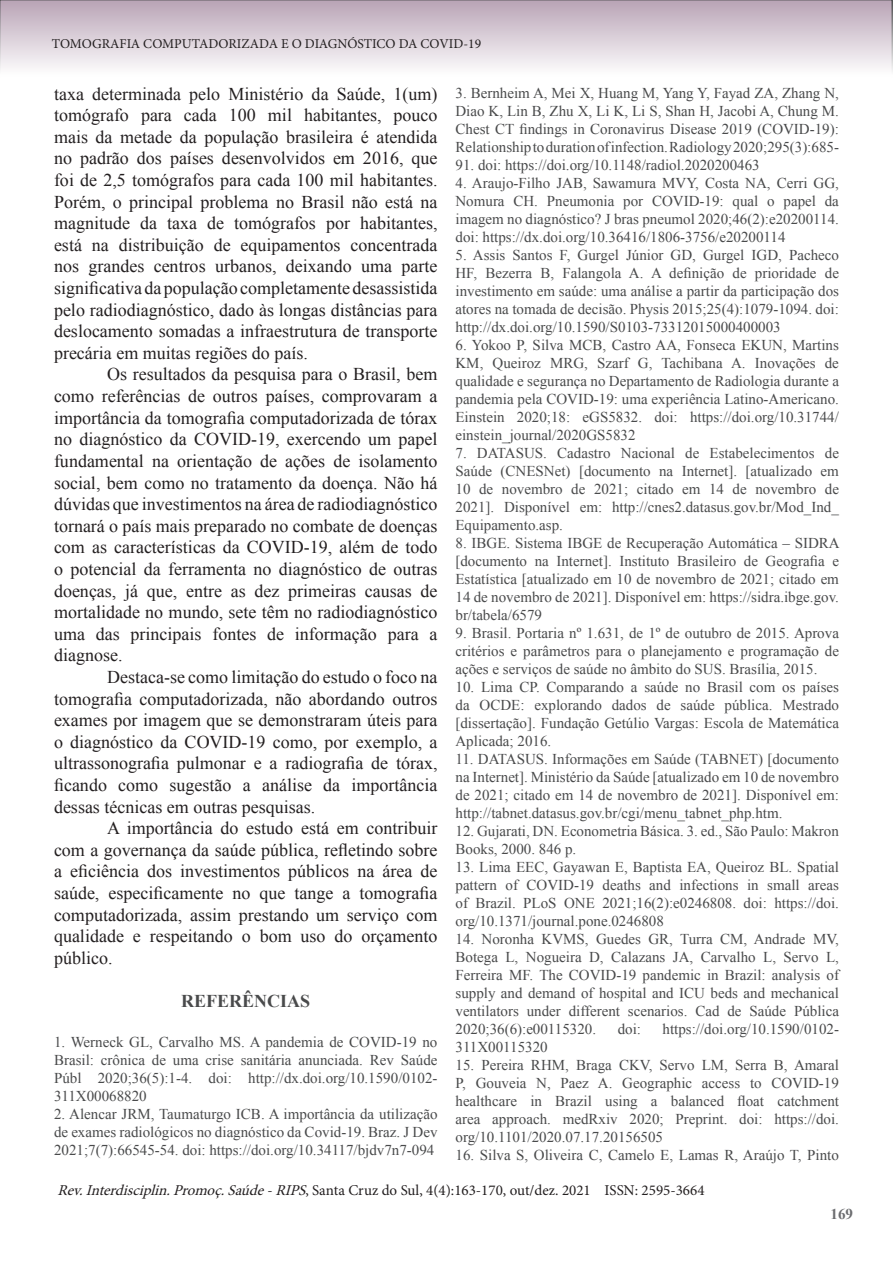
<style>
.page{position:relative;width:893px;height:1263px;background:#fff}
.page>*{position:absolute;margin:0;border:0;box-sizing:border-box;transform-origin:0 0}
.t1{font:18px/21.6px "Times New Roman";color:#231f20;text-align:justify}
.t2{font:700 18px "Times New Roman";color:#494a4b}
.t3{font:15px/18px "Times New Roman";color:#494a4b;text-align:justify}
.t4{font:15px "Minion Pro";color:#231f20}
.t5{font:700 15px "Times New Roman";color:#6c6d70}
.t6{font:13.5px "Minion Pro";color:#231f20}
.s1{font-style:italic}
</style>
<div class="page">
<svg style="left:0;top:0;width:893px;height:72px;background:#d8cdd7"></svg>
<p class="t6" style="left:52px;top:35px;width:431px">TOMOGRAFIA COMPUTADORIZADA E O DIAGNÓSTICO DA COVID-19</p>
<p class="t1" style="left:54px;top:83px;width:385px">taxa determinada pelo Ministério da Saúde, 1(um) tomógrafo para cada 100 mil habitantes, pouco mais da metade da população brasileira é atendida no padrão dos países desenvolvidos em 2016, que foi de 2,5 tomógrafos para cada 100 mil habitantes.<br>Porém, o principal problema no Brasil não está na magnitude da taxa de tomógrafos por habitantes, está na distribuição de equipamentos concentrada nos grandes centros urbanos, deixando uma parte significativa da população completamente desassistida pelo radiodiagnóstico, dado às longas distâncias para deslocamento somadas a infraestrutura de transporte precária em muitas regiões do país.</p>
<p class="t1" style="left:54px;top:363px;width:385px;text-indent:53px">Os resultados da pesquisa para o Brasil, bem como referências de outros países, comprovaram a importância da tomografia computadorizada de tórax no diagnóstico da COVID-19, exercendo um papel fundamental na orientação de ações de isolamento social, bem como no tratamento da doença. Não há dúvidas que investimentos na área de radiodiagnóstico tornará o país mais preparado no combate de doenças com as características da COVID-19, além de todo o potencial da ferramenta no diagnóstico de outras doenças, já que, entre as dez primeiras causas de mortalidade no mundo, sete têm no radiodiagnóstico uma das principais fontes de informação para a diagnose.</p>
<p class="t1" style="left:54px;top:666px;width:385px;text-indent:53px">Destaca-se como limitação do estudo o foco na tomografia computadorizada, não abordando outros exames por imagem que se demonstraram úteis para o diagnóstico da COVID-19 como, por exemplo, a ultrassonografia pulmonar e a radiografia de tórax, ficando como sugestão a análise da importância dessas técnicas em outras pesquisas.</p>
<p class="t1" style="left:54px;top:817px;width:385px;text-indent:53px">A importância do estudo está em contribuir com a governança da saúde pública, refletindo sobre a eficiência dos investimentos públicos na área de saúde, especificamente no que tange a tomografia computadorizada, assim prestando um serviço com qualidade e respeitando o bom uso do orçamento público.</p>
<p class="t2" style="left:181px;top:988px;width:131px">REFERÊNCIAS</p>
<p class="t3" style="left:54px;top:1032px;width:385px">1. Werneck GL, Carvalho MS. A pandemia de COVID-19 no Brasil: crônica de uma crise sanitária anunciada. Rev Saúde Públ 2020;36(5):1-4. doi: http://dx.doi.org/10.1590/0102- 311X00068820</p>
<p class="t3" style="left:54px;top:1104px;width:385px">2. Alencar JRM, Taumaturgo ICB. A importância da utilização de exames radiológicos no diagnóstico da Covid-19. Braz. J Dev 2021;7(7):66545-54. doi: https://doi.org/10.34117/bjdv7n7-094</p>
<p class="t3" style="left:455px;top:83px;width:385px">3. Bernheim A, Mei X, Huang M, Yang Y, Fayad ZA, Zhang N, Diao K, Lin B, Zhu X, Li K, Li S, Shan H, Jacobi A, Chung M.<br>Chest CT findings in Coronavirus Disease 2019 (COVID-19):<br>Relationship to duration of infection. Radiology 2020;295(3):685-</p>
<p class="t3" style="left:455px;top:155px;width:306px">91. doi: https://doi.org/10.1148/radiol.2020200463</p>
<p class="t3" style="left:455px;top:173px;width:385px">4. Araujo-Filho JAB, Sawamura MVY, Costa NA, Cerri GG, Nomura CH. Pneumonia por COVID-19: qual o papel da imagem no diagnóstico? J bras pneumol 2020;46(2):e20200114. doi: https://dx.doi.org/10.36416/1806-3756/e20200114</p>
<p class="t3" style="left:455px;top:245px;width:385px">5. Assis Santos F, Gurgel Júnior GD, Gurgel IGD, Pacheco HF, Bezerra B, Falangola A. A definição de prioridade de investimento em saúde: uma análise a partir da participação dos atores na tomada de decisão. Physis 2015;25(4):1079-1094. doi: http://dx.doi.org/10.1590/S0103-73312015000400003</p>
<p class="t3" style="left:455px;top:335px;width:385px">6. Yokoo P, Silva MCB, Castro AA, Fonseca EKUN, Martins KM, Queiroz MRG, Szarf G, Tachibana A. Inovações de qualidade e segurança no Departamento de Radiologia durante a pandemia pela COVID-19: uma experiência Latino-Americano.<br>Einstein 2020;18: eGS5832. doi: https://doi.org/10.31744/ einstein_journal/2020GS5832</p>
<p class="t3" style="left:455px;top:443px;width:385px">7. DATASUS. Cadastro Nacional de Estabelecimentos de Saúde (CNESNet) [documento na Internet]. [atualizado em 10 de novembro de 2021; citado em 14 de novembro de 2021]. Disponível em: http://cnes2.datasus.gov.br/Mod_Ind_ Equipamento.asp.</p>
<p class="t3" style="left:455px;top:533px;width:386px">8. IBGE. Sistema IBGE de Recuperação Automática – SIDRA [documento na Internet]. Instituto Brasileiro de Geografia e Estatística [atualizado em 10 de novembro de 2021; citado em 14 de novembro de 2021]. Disponível em: https://sidra.ibge.gov. br/tabela/6579</p>
<p class="t3" style="left:455px;top:623px;width:385px">9. Brasil. Portaria nº 1.631, de 1º de outubro de 2015. Aprova critérios e parâmetros para o planejamento e programação de ações e serviços de saúde no âmbito do SUS. Brasília, 2015.</p>
<p class="t3" style="left:455px;top:677px;width:385px">10. Lima CP. Comparando a saúde no Brasil com os países da OCDE: explorando dados de saúde pública. Mestrado [dissertação]. Fundação Getúlio Vargas: Escola de Matemática Aplicada; 2016.</p>
<p class="t3" style="left:455px;top:749px;width:385px">11. DATASUS. Informações em Saúde (TABNET) [documento na Internet]. Ministério da Saúde [atualizado em 10 de novembro de 2021; citado em 14 de novembro de 2021]. Disponível em: http://tabnet.datasus.gov.br/cgi/menu_tabnet_php.htm.</p>
<p class="t3" style="left:455px;top:821px;width:385px">12. Gujarati, DN. Econometria Básica. 3. ed., São Paulo: Makron<br>Books, 2000. 846 p.</p>
<p class="t3" style="left:455px;top:857px;width:385px">13. Lima EEC, Gayawan E, Baptista EA, Queiroz BL. Spatial pattern of COVID-19 deaths and infections in small areas of Brazil. PLoS ONE 2021;16(2):e0246808. doi: https://doi. org/10.1371/journal.pone.0246808</p>
<p class="t3" style="left:455px;top:929px;width:385px">14. Noronha KVMS, Guedes GR, Turra CM, Andrade MV, Botega L, Nogueira D, Calazans JA, Carvalho L, Servo L, Ferreira MF. The COVID-19 pandemic in Brazil: analysis of supply and demand of hospital and ICU beds and mechanical ventilators under different scenarios. Cad de Saúde Pública 2020;36(6):e00115320.</p>
<p class="t3" style="left:618px;top:1019px;width:25px">doi:</p>
<p class="t3" style="left:663px;top:1019px;width:178px">https://doi.org/10.1590/0102-</p>
<p class="t3" style="left:455px;top:1037px;width:94px">311X00115320</p>
<p class="t3" style="left:455px;top:1055px;width:385px">15. Pereira RHM, Braga CKV, Servo LM, Serra B, Amaral P, Gouveia N, Paez A. Geographic access to COVID-19 healthcare in Brazil using a balanced float catchment area approach. medRxiv 2020; Preprint. doi: https://doi. org/10.1101/2020.07.17.20156505</p>
<p class="t3" style="left:455px;top:1145px;width:385px">16. Silva S, Oliveira C, Camelo E, Lamas R, Araújo T, Pinto</p>
<p class="t4" style="left:57px;top:1180px;width:649px"><span class="s1">Rev.Interdisciplin.Promoç.Saúde-RIPS</span>, Santa Cruz do Sul, 4(4):163-170, out/dez. 2021 ISSN: 2595-3664</p>
<p class="t5" style="left:831px;top:1204px;width:24px">169</p>
</div>
